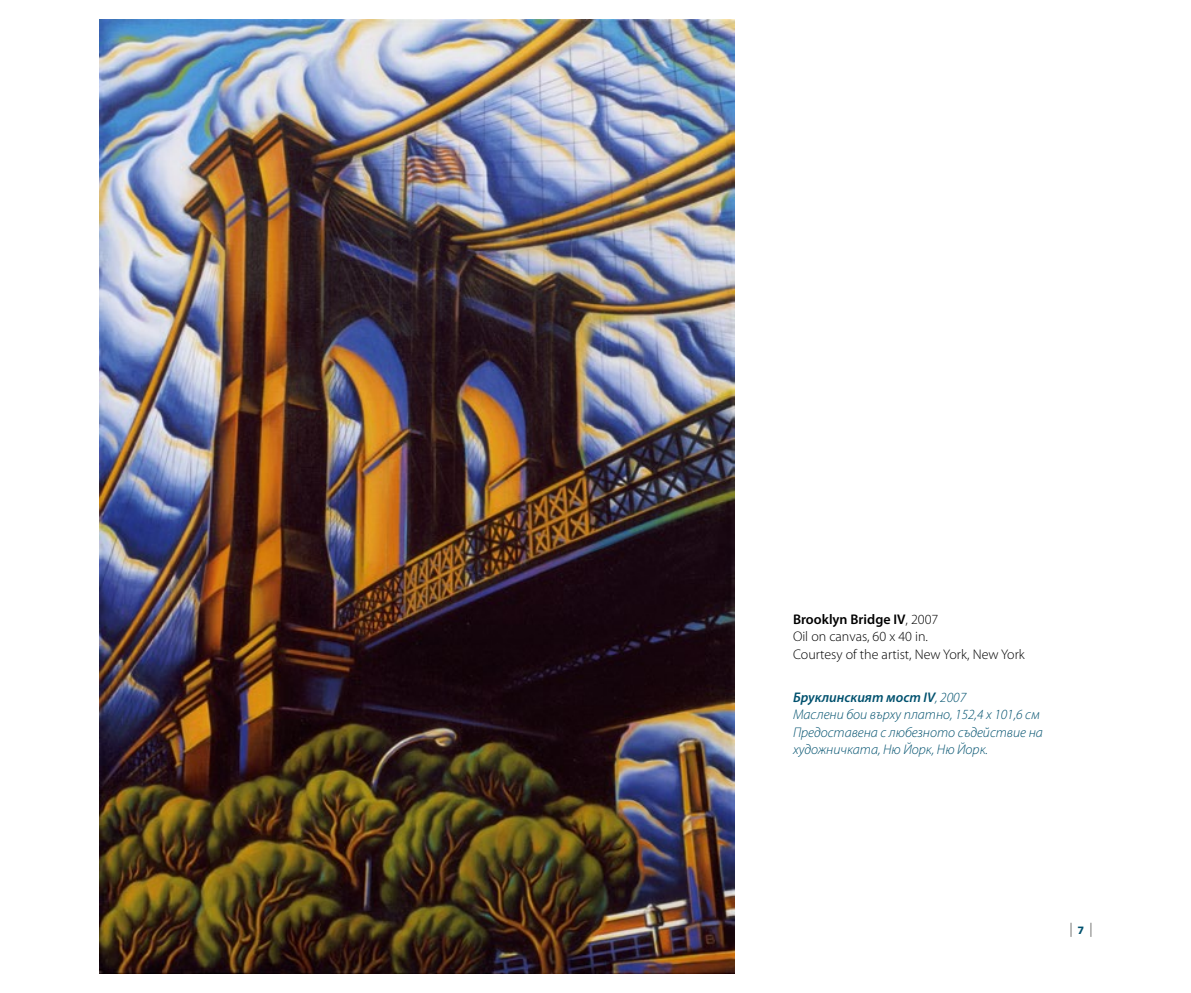
<style>
.page{position:relative;width:1191px;height:993px;background:#fff}
.page>*{position:absolute;margin:0;border:0;box-sizing:border-box;transform-origin:0 0}
.t1{font:italic 300 14px/17.5px "Myriad Pro";color:#00516e}
.t2{font:300 14px/17.5px "Myriad Pro";color:#000}
.t3{font:700 10.5px "Avenir Next";color:#00516e}
.s1{font-weight:600}
</style>
<div class="page">
<svg style="left:1070px;top:922px;width:1px;height:14px"></svg>
<svg style="left:1090px;top:922px;width:1px;height:14px"></svg>
<img style="left:99px;top:20px;width:635px;height:953px">
<p class="t2" style="left:793px;top:610px;width:233px"><span class="s1">Brooklyn Bridge IV</span>, 2007<br>Oil on canvas, 60 x 40 in.<br>Courtesy of the artist, New York, New York</p>
<p class="t1" style="left:793px;top:688px;width:251px"><span class="s1">Бруклинският мост IV</span>, 2007<br>Маслени бои върху платно, 152,4 x 101,6 см Предоставена с любезното съдействие на художничката, Ню Йорк, Ню Йорк.</p>
<p class="t3" style="left:1077px;top:920px;width:8px">7</p>
</div>
